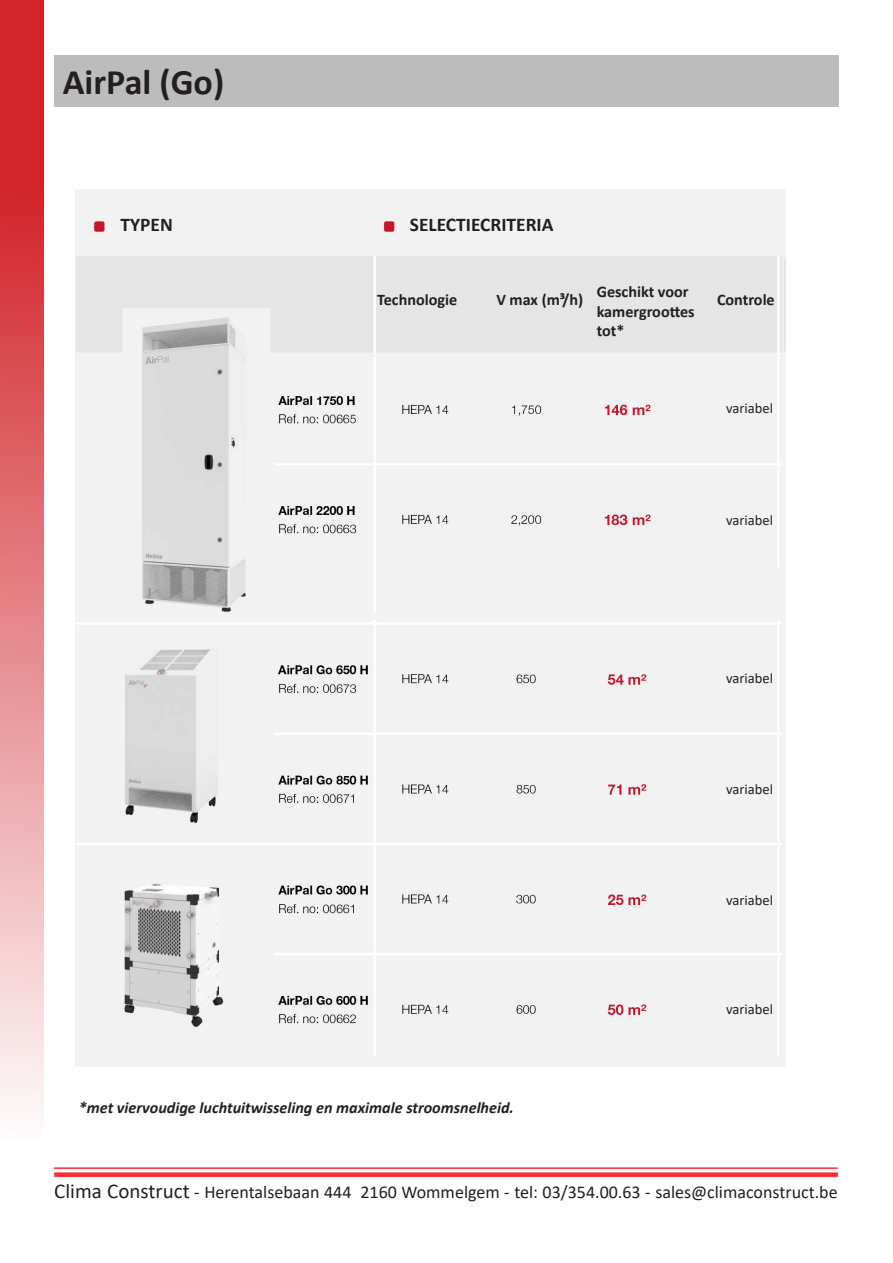
<style>
.page{position:relative;width:893px;height:1263px;background:#fff}
.page>*{position:absolute;margin:0;border:0;box-sizing:border-box;transform-origin:0 0}
.t1{font:700 36px "Calibri";color:#231f20}
.t2{font:700 19.35px "Calibri";color:#231f20}
.t3{font:18px "Calibri";color:#231f20}
.t4{font:700 16.2px/19.4px "Calibri";color:#231f20}
.t5{font:italic 700 16.2px "Calibri";color:#231f20}
.t6{font:14.55px "Calibri";color:#231f20}
.s1{font-size:21px}
</style>
<div class="page">
<hr style="left:54px;top:1167px;width:784px;height:2px;background:#ff2a36">
<div style="left:54px;top:1172px;width:784px;height:5px;background:#ff2a36"></div>
<svg style="left:0;top:1px;width:43px;height:1109px;background:#e27a7e"></svg>
<img style="left:75px;top:189px;width:710px;height:877px">
<img style="left:776px;top:211px;width:9px;height:26px">
<div style="left:54px;top:55px;width:785px;height:51px;background:#bdbcbc"></div>
<p class="t1" style="left:63px;top:57px;width:163px">AirPal (Go)</p>
<p class="t2" style="left:121px;top:211px;width:54px">TYPEN</p>
<p class="t2" style="left:410px;top:211px;width:145px">SELECTIECRITERIA</p>
<p class="t4" style="left:377px;top:290px;width:82px">Technologie</p>
<p class="t4" style="left:496px;top:290px;width:88px">V max (m³/h)</p>
<p class="t4" style="left:597px;top:282px;width:99px">Geschikt voor kamergroottes tot*</p>
<p class="t4" style="left:717px;top:290px;width:59px">Controle</p>
<p class="t6" style="left:726px;top:398px;width:48px">variabel</p>
<p class="t6" style="left:726px;top:510px;width:48px">variabel</p>
<p class="t6" style="left:726px;top:668px;width:48px">variabel</p>
<p class="t6" style="left:726px;top:779px;width:48px">variabel</p>
<p class="t6" style="left:726px;top:890px;width:48px">variabel</p>
<p class="t5" style="left:79px;top:1096px;width:437px">*met viervoudige luchtuitwisseling en maximale stroomsnelheid.</p>
<p class="t6" style="left:726px;top:999px;width:48px">variabel</p>
<p class="t3" style="left:54px;top:1179px;width:785px"><span class="s1">Clima Construct</span> - Herentalsebaan 444 2160 Wommelgem - tel: 03/354.00.63 - sales@climaconstruct.be</p>
</div>
